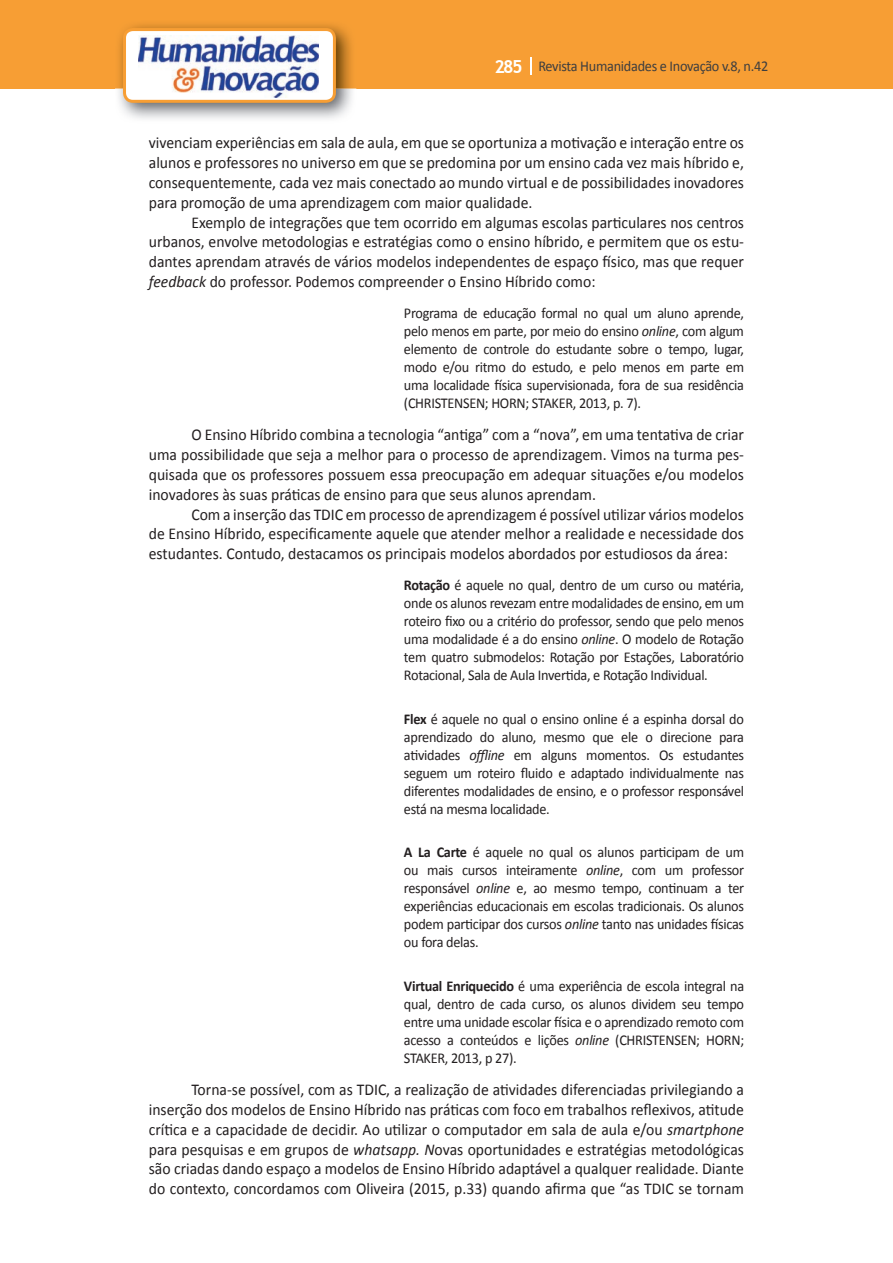
<style>
.page{position:relative;width:893px;height:1263px;background:#fff}
.page>*{position:absolute;margin:0;border:0;box-sizing:border-box;transform-origin:0 0}
.t1{font:16.5px/19.8px "Calibri";color:#231f20;text-align:justify;scale:.95 1}
.t2{font:15px/18px "Calibri";letter-spacing:-.02em;color:#231f20;text-align:justify;scale:.95 1}
.t3{font:15px "Calibri";letter-spacing:-.02em;color:#3e3e3f;scale:.95 1}
.s1{font-family:"Trebuchet MS";font-weight:700;font-size:18px;color:#fff}
.s2{font-style:italic}
.s3{font-weight:700}
</style>
<div class="page">
<div style="left:0;top:0;width:893px;height:88px;background:#f79e34"></div>
<svg style="left:530px;top:57px;width:2px;height:18px"></svg>
<img style="left:115px;top:24px;width:241px;height:95px">
<svg style="left:123px;top:28px;width:213px;height:75px"></svg>
<p class="t3" style="left:495px;top:57px;width:290px"><span class="s1">285</span> Revista Humanidades e Inovação v.8, n.42</p>
<p class="t1" style="left:149px;top:133px;width:628px">vivenciam experiências em sala de aula, em que se oportuniza a motivação e interação entre os alunos e professores no universo em que se predomina por um ensino cada vez mais híbrido e, consequentemente, cada vez mais conectado ao mundo virtual e de possibilidades inovadores para promoção de uma aprendizagem com maior qualidade.</p>
<p class="t1" style="left:149px;top:212px;width:628px;text-indent:43px">Exemplo de integrações que tem ocorrido em algumas escolas particulares nos centros urbanos, envolve metodologias e estratégias como o ensino híbrido, e permitem que os estu&shy;dantes aprendam através de vários modelos independentes de espaço físico, mas que requer <span class="s2">feedback</span> do professor. Podemos compreender o Ensino Híbrido como:</p>
<p class="t2" style="left:404px;top:304px;width:359px">Programa de educação formal no qual um aluno aprende, pelo menos em parte, por meio do ensino <span class="s2">online</span>, com algum elemento de controle do estudante sobre o tempo, lugar, modo e/ou ritmo do estudo, e pelo menos em parte em uma localidade física supervisionada, fora de sua residência (CHRISTENSEN; HORN; STAKER, 2013, p. 7).</p>
<p class="t1" style="left:149px;top:425px;width:628px;text-indent:43px">O Ensino Híbrido combina a tecnologia “antiga” com a “nova”, em uma tentativa de criar uma possibilidade que seja a melhor para o processo de aprendizagem. Vimos na turma pes&shy;quisada que os professores possuem essa preocupação em adequar situações e/ou modelos inovadores às suas práticas de ensino para que seus alunos aprendam.</p>
<p class="t1" style="left:149px;top:504px;width:628px;text-indent:43px">Com a inserção das TDIC em processo de aprendizagem é possível utilizar vários modelos de Ensino Híbrido, especificamente aquele que atender melhor a realidade e necessidade dos estudantes. Contudo, destacamos os principais modelos abordados por estudiosos da área:</p>
<p class="t2" style="left:404px;top:576px;width:360px"><span class="s3">Rotação</span> é aquele no qual, dentro de um curso ou matéria, onde os alunos revezam entre modalidades de ensino, em um roteiro fixo ou a critério do professor, sendo que pelo menos uma modalidade é a do ensino <span class="s2">online</span>. O modelo de Rotação tem quatro submodelos: Rotação por Estações, Laboratório Rotacional, Sala de Aula Invertida, e Rotação Individual.</p>
<p class="t2" style="left:404px;top:709px;width:360px"><span class="s3">Flex</span> é aquele no qual o ensino online é a espinha dorsal do aprendizado do aluno, mesmo que ele o direcione para atividades <span class="s2">offline</span> em alguns momentos. Os estudantes seguem um roteiro fluido e adaptado individualmente nas diferentes modalidades de ensino, e o professor responsável está na mesma localidade.</p>
<p class="t2" style="left:404px;top:843px;width:360px"><span class="s3">A La Carte</span> é aquele no qual os alunos participam de um ou mais cursos inteiramente <span class="s2">online</span>, com um professor responsável <span class="s2">online</span> e, ao mesmo tempo, continuam a ter experiências educacionais em escolas tradicionais. Os alunos podem participar dos cursos <span class="s2">online</span> tanto nas unidades físicas ou fora delas.</p>
<p class="t2" style="left:404px;top:977px;width:360px"><span class="s3">Virtual Enriquecido</span> é uma experiência de escola integral na qual, dentro de cada curso, os alunos dividem seu tempo entre uma unidade escolar física e o aprendizado remoto com acesso a conteúdos e lições <span class="s2">online</span> (CHRISTENSEN; HORN; STAKER, 2013, p 27).</p>
<p class="t1" style="left:149px;top:1080px;width:628px;text-indent:43px">Torna-se possível, com as TDIC, a realização de atividades diferenciadas privilegiando a inserção dos modelos de Ensino Híbrido nas práticas com foco em trabalhos reflexivos, atitude crítica e a capacidade de decidir. Ao utilizar o computador em sala de aula e/ou <span class="s2">smartphone </span>para pesquisas e em grupos de <span class="s2">whatsapp. N</span>ovas oportunidades e estratégias metodológicas são criadas dando espaço a modelos de Ensino Híbrido adaptável a qualquer realidade. Diante do contexto, concordamos com Oliveira (2015, p.33) quando afirma que “as TDIC se tornam</p>
</div>
